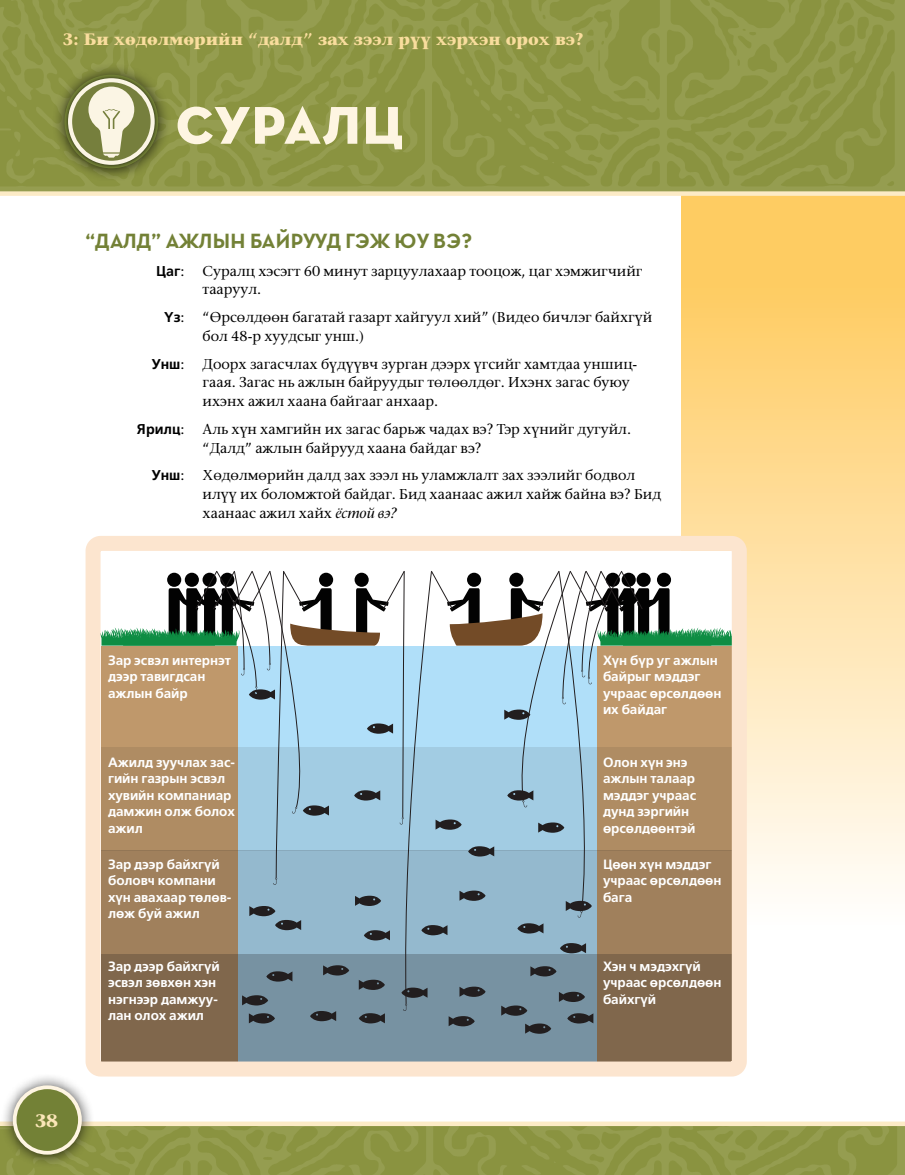
<style>
.page{position:relative;width:905px;height:1175px;background:#fff}
.page>*{position:absolute;margin:0;border:0;box-sizing:border-box;transform-origin:0 0}
.CHAP_title{font:54px "Neutralds Lat Titling Display";letter-spacing:.025em;color:#fef5e2}
.LISTdef-1_title{font:700 21px "Neutralds Lat";color:#738136}
.t1{font:700 18px "Stone Seriflds Lat";color:#fbe6b8}
.t2{font:700 16.5px "Stone Seriflds Lat";color:#f9dd9d}
.LISTdef-1_para_first{font:500 14.25px/18.8px "Stone Seriflds Lat";color:#000}
.LISTdef-1_para_first-2{font:700 14.25px "Frutigerlds Lat";color:#000}
.t3{font:700 13.5px/16.5px "Frutigerlds Lat";letter-spacing:-.005em;color:#fff}
.s1{font-family:"Stone Seriflds Lat";font-weight:500}
.s2{font-style:italic}
</style>
<div class="page">
<svg style="left:681px;top:196px;width:223px;height:881px"></svg>
<img style="left:0;top:1126px;width:904px;height:48px">
<div style="left:0;top:1121px;width:904px;height:5px;background:#fcebc6"></div>
<div style="left:0;top:1072px;width:95px;height:95px;background:#000;opacity:.75"></div>
<div style="left:15px;top:1087px;width:65px;height:65px;background:#738136;border-radius:50%"></div>
<div style="left:13px;top:1085px;width:69px;height:69px;border:4px solid #fef5e2;border-radius:50%"></div>
<img style="left:0;top:0;width:904px;height:191px">
<div style="left:0;top:191px;width:904px;height:5px;background:#fcebc6"></div>
<div style="left:100px;top:551px;width:631px;height:510px;background:#fff"></div>
<svg style="left:102px;top:1033px;width:628px;height:27px;background:#7a7f7d"></svg>
<svg style="left:102px;top:571px;width:628px;height:462px;background:#9ea49f"></svg>
<div style="left:86px;top:536px;width:660px;height:540px;border:15px solid #fce5cf;border-radius:8px"></div>
<div style="left:52px;top:61px;width:119px;height:120px;background:#000;opacity:.75"></div>
<img style="left:64px;top:75px;width:94px;height:93px">
<svg style="left:68px;top:78px;width:87px;height:87px;background:#a9ac7f"></svg>
<p class="t2" style="left:63px;top:25px;width:522px">3: Би хөдөлмөрийн “далд” зах зээл рүү хэрхэн орох вэ?</p>
<p class="CHAP_title" style="left:176px;top:82px;width:229px">СУРАЛЦ</p>
<p class="LISTdef-1_title" style="left:86px;top:223px;width:388px">“ДАЛД” АЖЛЫН БАЙРУУД ГЭЖ ЮУ ВЭ?</p>
<p class="LISTdef-1_para_first-2" style="left:156px;top:260px;width:30px">Цаг<span class="s1">:</span></p>
<p class="LISTdef-1_para_first" style="left:202px;top:261px;width:441px">Суралц хэсэгт 60 минут зарцуулахаар тооцож, цаг хэмжигчийг тааруул.</p>
<p class="LISTdef-1_para_first-2" style="left:164px;top:306px;width:22px">Үз<span class="s1">:</span></p>
<p class="LISTdef-1_para_first" style="left:202px;top:308px;width:451px">“Өрсөлдөөн багатай газарт хайгуул хий” (Видео бичлэг байхгүй бол 48-р хуудсыг унш.)</p>
<p class="LISTdef-1_para_first-2" style="left:152px;top:353px;width:34px">Унш<span class="s1">:</span></p>
<p class="LISTdef-1_para_first" style="left:202px;top:354px;width:436px">Доорх загасчлах бүдүүвч зурган дээрх үгсийг хамтдаа уншиц&shy;гаая. Загас нь ажлын байруудыг төлөөлдөг. Ихэнх загас буюу ихэнх ажил хаана байгааг анхаар.</p>
<p class="LISTdef-1_para_first-2" style="left:137px;top:418px;width:49px">Ярилц<span class="s1">:</span></p>
<p class="LISTdef-1_para_first" style="left:202px;top:419px;width:430px">Аль хүн хамгийн их загас барьж чадах вэ? Тэр хүнийг дугуйл. “Далд” ажлын байрууд хаана байдаг вэ?</p>
<p class="LISTdef-1_para_first-2" style="left:152px;top:464px;width:34px">Унш<span class="s1">:</span></p>
<p class="LISTdef-1_para_first" style="left:202px;top:466px;width:460px">Хөдөлмөрийн далд зах зээл нь уламжлалт зах зээлийг бодвол илүү их боломжтой байдаг. Бид хаанаас ажил хайж байна вэ? Бид хаанаас ажил хайх <span class="s2">ёстой вэ?</span></p>
<p class="t3" style="left:108px;top:651px;width:124px">Зар эсвэл интернэт дээр тавигдсан ажлын байр</p>
<p class="t3" style="left:603px;top:651px;width:120px">Хүн бүр уг ажлын байрыг мэддэг учраас өрсөлдөөн их байдаг</p>
<p class="t1" style="left:35px;top:1105px;width:24px">38</p>
<p class="t3" style="left:108px;top:753px;width:128px">Ажилд зуучлах зас&shy;гийн газрын эсвэл хувийн компаниар дамжин олж болох ажил</p>
<p class="t3" style="left:603px;top:753px;width:95px">Олон хүн энэ ажлын талаар мэддэг учраас дунд зэргийн өрсөлдөөнтэй</p>
<p class="t3" style="left:108px;top:855px;width:125px">Зар дээр байхгүй боловч компани хүн авахаар төлөв&shy;лөж буй ажил</p>
<p class="t3" style="left:603px;top:855px;width:120px">Цөөн хүн мэддэг учраас өрсөлдөөн бага</p>
<p class="t3" style="left:108px;top:957px;width:113px">Зар дээр байхгүй эсвэл зөвхөн хэн нэгнээр дамжуу&shy;лан олох ажил</p>
<p class="t3" style="left:603px;top:957px;width:120px">Хэн ч мэдэхгүй учраас өрсөлдөөн байхгүй</p>
</div>
